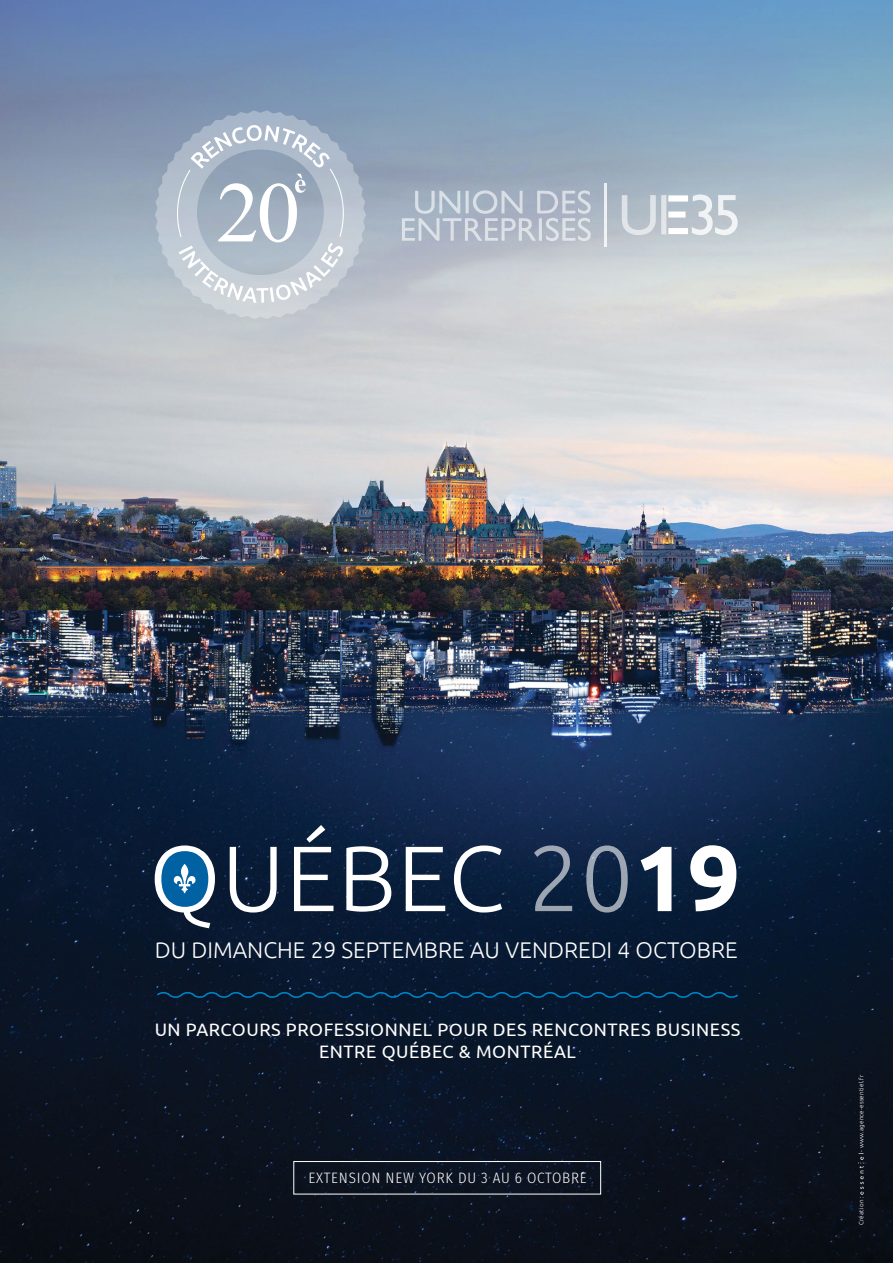
<style>
.page{position:relative;width:893px;height:1263px;background:#fff}
.page>*{position:absolute;margin:0;border:0;box-sizing:border-box;transform-origin:0 0}
.t1{font:300 22.65px "Ubuntu";color:#fff}
.t2{font:18px/21.6px "Ubuntu";letter-spacing:.03em;color:#fff;text-align:center}
.t3{font:300 15px "Fira Sans Condensed";letter-spacing:.05em;color:#fff}
.t4{font:300 6.3px "Ubuntu";letter-spacing:.03em;color:#fff}
</style>
<div class="page">
<img style="left:0;top:0;width:893px;height:1263px">
<div style="left:293px;top:1161px;width:308px;height:33px;border:1px solid #fff"></div>
<svg style="left:534px;top:845px;width:38px;height:66px"></svg>
<svg style="left:586px;top:845px;width:42px;height:67px"></svg>
<svg style="left:641px;top:847px;width:30px;height:64px"></svg>
<svg style="left:690px;top:845px;width:46px;height:66px"></svg>
<svg style="left:230px;top:847px;width:47px;height:65px"></svg>
<svg style="left:294px;top:825px;width:39px;height:86px"></svg>
<svg style="left:346px;top:846px;width:45px;height:66px"></svg>
<svg style="left:406px;top:847px;width:39px;height:64px"></svg>
<svg style="left:454px;top:845px;width:48px;height:67px"></svg>
<svg style="left:155px;top:845px;width:60px;height:83px"></svg>
<svg style="left:155px;top:990px;width:585px;height:10px"></svg>
<hr style="left:605px;top:183px;width:2px;height:64px;background:#fff">
<svg style="left:622px;top:194px;width:116px;height:42px"></svg>
<svg style="left:402px;top:190px;width:189px;height:51px"></svg>
<svg style="left:155px;top:110px;width:211px;height:209px"></svg>
<svg style="left:858px;top:1153px;width:6px;height:42px"></svg>
<p class="t1" style="left:155px;top:937px;width:584px">DU DIMANCHE 29 SEPTEMBRE AU VENDREDI 4 OCTOBRE</p>
<p class="t2" style="left:155px;top:1018px;width:587px">UN PARCOURS PROFESSIONNEL POUR DES RENCONTRES BUSINESS<br>ENTRE QUÉBEC &amp; MONTRÉAL</p>
<p class="t3" style="left:308px;top:1167px;width:280px">EXTENSION NEW YORK DU 3 AU 6 OCTOBRE</p>
<p class="t4" style="left:858px;top:1151px;width:78px;rotate:-90deg">- www.agence-essentiel.fr</p>
<p class="t4" style="left:858px;top:1225px;width:30px;rotate:-90deg">Création :</p>
</div>
